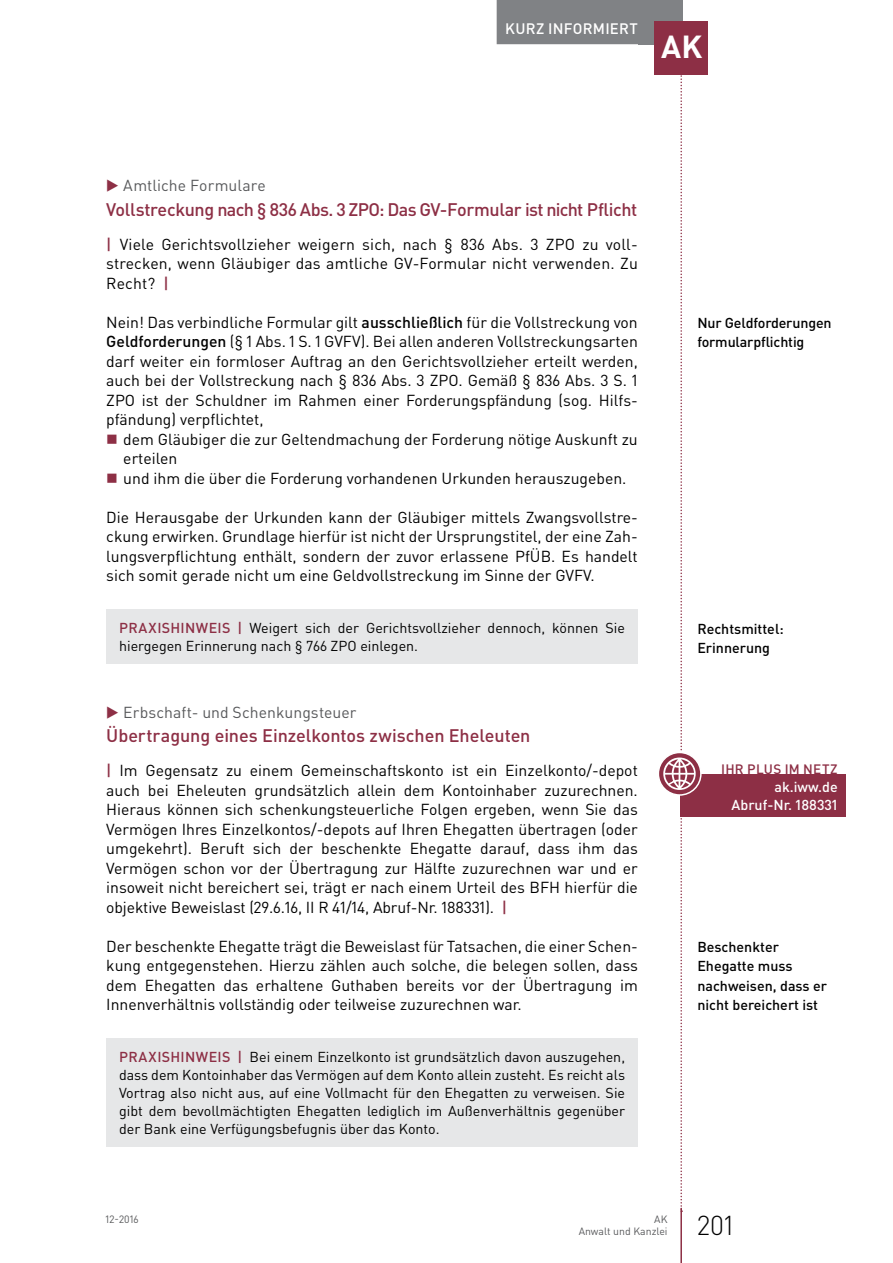
<style>
.page{position:relative;width:893px;height:1263px;background:#fff}
.page>*{position:absolute;margin:0;border:0;box-sizing:border-box;transform-origin:0 0}
.t1{font:700 31.5px "DIN Pro";color:#fff}
.t2{font:300 27px "DIN Pro";color:#000}
.t3{font:500 18px "DIN Pro";letter-spacing:-.02em;color:#8d2f45}
.t4{font:15.75px/19.5px "DIN Pro";color:#000;text-align:justify}
.t5{font:15.75px "DIN Pro";letter-spacing:.005em;color:#58595b}
.t6{font:500 15px "DIN Pro";letter-spacing:.015em;color:#fff}
.t7{font:14.25px/18px "DIN Pro";color:#000}
.t8{font:500 14.25px/19.5px "DIN Pro";color:#000}
.t9{font:500 14.25px/17.2px "DIN Pro";color:#fff;text-align:right}
.t10{font:500 13.5px "DIN Pro";letter-spacing:.015em;color:#8d2f45}
.t11{font:10.5px/12.8px "DIN Pro";color:#58595b;text-align:right}
.s1{color:#8d2f45}
.s2{font-weight:500;color:#8d2f45}
.s3{font-weight:500}
</style>
<div class="page">
<div style="left:638px;top:0;width:44px;height:44px;background:#808285"></div>
<hr style="left:680px;top:1208px;width:2px;height:55px;background:#8d2f45">
<div style="left:497px;top:0;width:149px;height:44px;background:#808285"></div>
<div style="left:655px;top:21px;width:53px;height:53px;background:#8d2f45"></div>
<div style="left:106px;top:609px;width:532px;height:55px;background:#e6e7e8"></div>
<div style="left:106px;top:1038px;width:532px;height:109px;background:#e6e7e8"></div>
<div style="left:680px;top:774px;width:166px;height:43px;background:#8d2f45"></div>
<svg style="left:658px;top:752px;width:43px;height:43px"></svg>
<div style="left:658px;top:752px;width:44px;height:44px;border:2px solid #fff;border-radius:50%"></div>
<svg style="left:663px;top:0;width:33px;height:1212px"></svg>
<p class="t6" style="left:505px;top:18px;width:134px">Kurz Informi ert</p>
<h1 class="t1" style="left:661px;top:26px;width:43px">AK</h1>
<p class="t5" style="left:106px;top:175px;width:161px"><span class="s1">▶</span> Amtliche Formulare</p>
<p class="t3" style="left:106px;top:197px;width:533px">Vollstreckung nach § 836 Abs. 3 ZPO: Das GV-Formular ist nicht Pflicht</p>
<p class="t4" style="left:106px;top:234px;width:533px"><span class="s2">|</span> Viele Gerichtsvollzieher weigern sich, nach § 836 Abs. 3 ZPO zu voll&shy;strecken, wenn Gläubiger das amtliche GV-Formular nicht verwenden. Zu Recht? <span class="s2">|</span></p>
<p class="t4" style="left:106px;top:312px;width:533px">Nein! Das verbindliche Formular gilt <span class="s3">ausschließlich</span> für die Vollstreckung von <span class="s3">Geldforderungen</span> (§ 1 Abs. 1 S. 1 GVFV). Bei allen anderen Vollstreckungsarten darf weiter ein formloser Auftrag an den Gerichtsvollzieher erteilt werden, auch bei der Vollstreckung nach § 836 Abs. 3 ZPO. Gemäß § 836 Abs. 3 S. 1<br>ZPO ist der Schuldner im Rahmen einer Forderungspfändung (sog. Hilfs&shy;pfändung) verpflichtet,</p>
<p class="t4" style="left:123px;top:429px;width:516px;text-align:left">dem Gläubiger die zur Geltendmachung der Forderung nötige Auskunft zu erteilen<br>und ihm die über die Forderung vorhandenen Urkunden herauszugeben.</p>
<p class="t4" style="left:106px;top:507px;width:533px">Die Herausgabe der Urkunden kann der Gläubiger mittels Zwangsvollstre&shy;ckung erwirken. Grundlage hierfür ist nicht der Ursprungstitel, der eine Zah&shy;lungsverpflichtung enthält, sondern der zuvor erlassene PfÜB. Es handelt sich somit gerade nicht um eine Geldvollstreckung im Sinne der GVFV.</p>
<p class="t7" style="left:119px;top:618px;width:507px"><span class="s2">PRAXISHINWEIS |</span> Weigert sich der Gerichtsvollzieher dennoch, können Sie hiergegen Erinnerung nach § 766 ZPO einlegen.</p>
<p class="t5" style="left:106px;top:701px;width:252px"><span class="s1">▶</span> Erbschaft- und Schenkungsteuer</p>
<p class="t3" style="left:106px;top:723px;width:426px">Übertragung eines Einzelkontos zwischen Eheleuten</p>
<p class="t4" style="left:106px;top:760px;width:533px"><span class="s2">|</span> Im Gegensatz zu einem Gemeinschaftskonto ist ein Einzelkonto/-depot auch bei Eheleuten grundsätzlich allein dem Kontoinhaber zuzurechnen.<br>Hieraus können sich schenkungsteuerliche Folgen ergeben, wenn Sie das Vermögen Ihres Einzelkontos/-depots auf Ihren Ehegatten übertragen (oder umgekehrt). Beruft sich der beschenkte Ehegatte darauf, dass ihm das Vermögen schon vor der Übertragung zur Hälfte zuzurechnen war und er insoweit nicht bereichert sei, trägt er nach einem Urteil des BFH hierfür die objektive Beweislast (29.6.16, II R 41/14, Abruf-Nr. 188331). <span class="s2">|</span></p>
<p class="t4" style="left:106px;top:936px;width:533px">Der beschenkte Ehegatte trägt die Beweislast für Tatsachen, die einer Schen&shy;kung entgegenstehen. Hierzu zählen auch solche, die belegen sollen, dass dem Ehegatten das erhaltene Guthaben bereits vor der Übertragung im Innenverhältnis vollständig oder teilweise zuzurechnen war.</p>
<p class="t7" style="left:119px;top:1047px;width:508px;text-align:justify"><span class="s2">PRAXISHINWEIS |</span> Bei einem Einzelkonto ist grundsätzlich davon auszugehen, dass dem Kontoinhaber das Vermögen auf dem Konto allein zusteht. Es reicht als Vortrag also nicht aus, auf eine Vollmacht für den Ehegatten zu verweisen. Sie gibt dem bevollmächtigten Ehegatten lediglich im Außenverhältnis gegenüber der Bank eine Verfügungsbefugnis über das Konto.</p>
<p class="t8" style="left:697px;top:312px;width:136px">N ur Geldforderungen formularpflichtig</p>
<p class="t8" style="left:697px;top:618px;width:88px">Rechtsmittel:<br>Erinnerung</p>
<p class="t10" style="left:721px;top:760px;width:92px">IHR PLUS IM NETZ</p>
<p class="t9" style="left:731px;top:778px;width:108px">ak.iww.de<br>Abruf-N r. 188331</p>
<p class="t8" style="left:697px;top:936px;width:131px">Beschenkter<br>Ehegatte muss nachweisen, dass er nicht bereichert ist</p>
<p class="t11" style="left:106px;top:1212px;width:35px">12-2016</p>
<p class="t11" style="left:579px;top:1212px;width:90px">AK<br>Anwalt und Kanzlei</p>
<h2 class="t2" style="left:697px;top:1207px;width:38px">201</h2>
</div>
